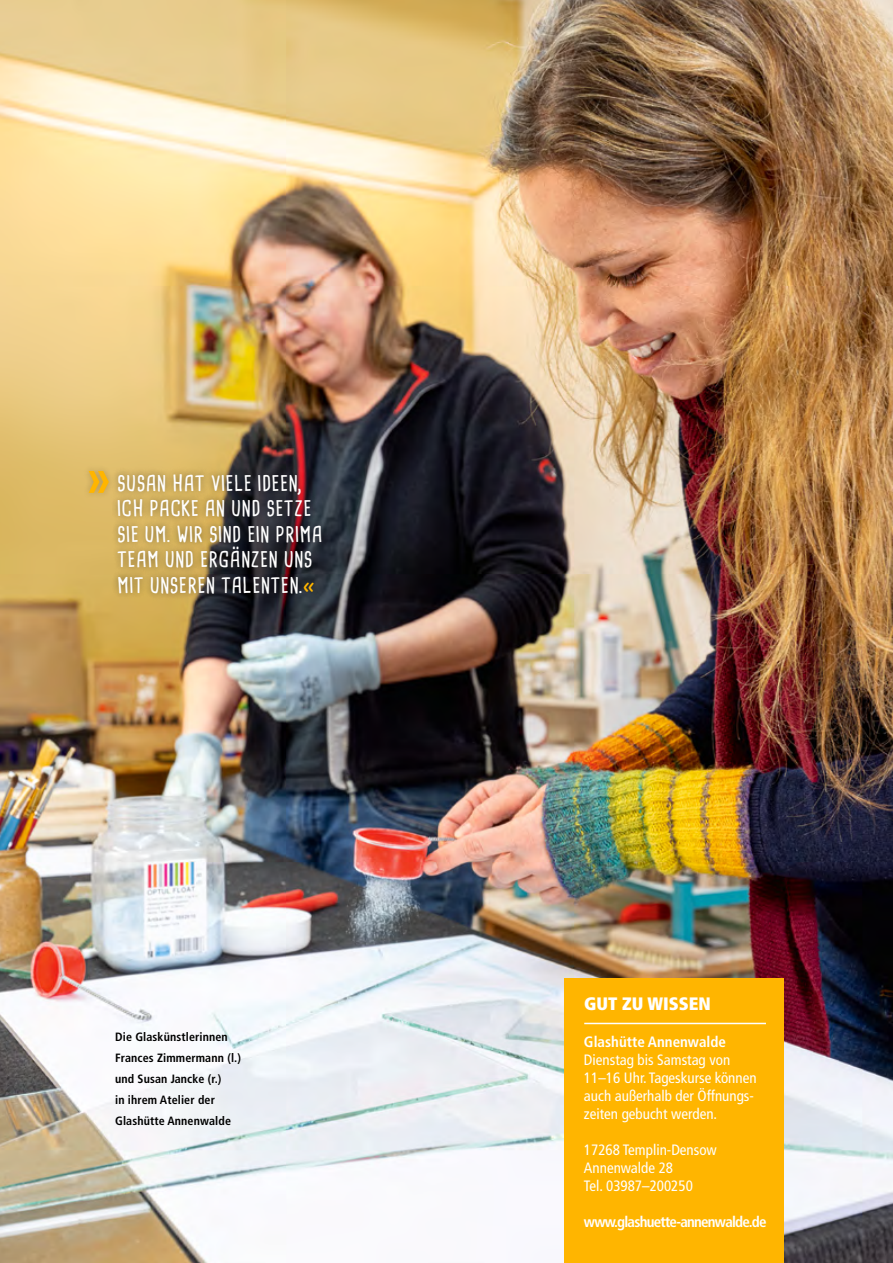
<style>
.page{position:relative;width:893px;height:1263px;background:#fff}
.page>*{position:absolute;margin:0;border:0;box-sizing:border-box;transform-origin:0 0}
.t1{font:700 21px/25.5px "Cardenio Modern";letter-spacing:.01em;color:#fff}
.t2{font:900 condensed 18px "Frutiger LT Com";color:#fff}
.t3{font:condensed 15px/18px "Frutiger LT Com";color:#fff}
.t4{font:700 condensed 15px "Frutiger LT Com";letter-spacing:-.05em;color:#fff}
.t5{font:700 condensed 15px "Frutiger LT Com";color:#fff}
.t6{font:700 condensed 12px/21px "Frutiger LT Com";letter-spacing:.01em;color:#000}
.s1{color:#ffb500}
</style>
<div class="page">
<img style="left:0;top:0;width:893px;height:1263px">
<div style="left:564px;top:978px;width:220px;height:285px;background:#ffb500"></div>
<hr style="left:584px;top:1023px;width:182px;height:1px;background:#fff">
<div style="left:81px;top:462px;width:252px;height:144px;background:#000;opacity:.2"></div>
<div style="left:111px;top:466px;width:218px;height:134px;background:#000;opacity:.2"></div>
<svg style="left:89px;top:471px;width:20px;height:22px"></svg>
<h1 class="t1" style="left:117px;top:470px;width:207px">SUSAN HAT VIELE IDEEN,<br>ICH PACKE AN UND SETZE<br>SIE UM. WIR SIND EIN PRIMA<br>TEAM UND ERGÄNZEN UNS<br>MIT UNSEREN TALENTEN.<span class="s1">«</span></h1>
<p class="t6" style="left:115px;top:1026px;width:127px">Die Glaskünstlerinnen<br>Frances Zimmermann (l.) und Susan Jancke (r.)<br>in ihrem Atelier der<br>Glashütte Annenwalde</p>
<p class="t2" style="left:584px;top:993px;width:128px">GUT ZU WISSEN</p>
<p class="t5" style="left:584px;top:1033px;width:144px">Glashütte Annenwalde</p>
<p class="t3" style="left:584px;top:1051px;width:174px">Dienstag bis Samstag von<br>11–16 Uhr. Tageskurse können auch außerhalb der Öffnungs&shy;zeiten gebucht werden.</p>
<p class="t3" style="left:584px;top:1141px;width:134px">17268 Templin-Densow<br>Annenwalde 28<br>Tel. 03987–200250</p>
<p class="t4" style="left:584px;top:1213px;width:184px">www.glashuette-annenwalde.de</p>
</div>
